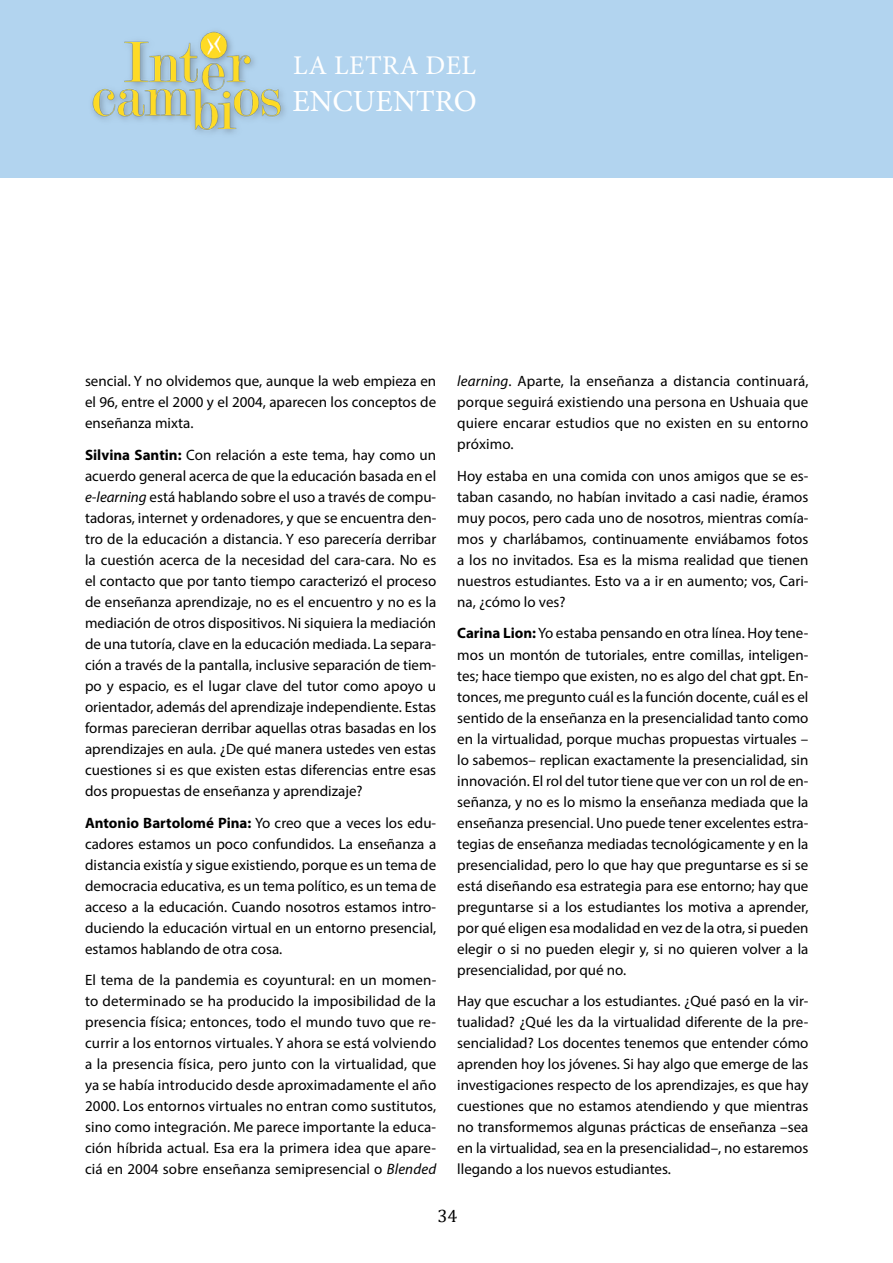
<style>
.page{position:relative;width:893px;height:1263px;background:#fff}
.page>*{position:absolute;margin:0;border:0;box-sizing:border-box;transform-origin:0 0}
.t1{font:30.75px "Minion Pro";color:#fff}
.t2{font:27px "Minion Pro";letter-spacing:.02em;color:#fff}
.t3{font:18px "Cambria";color:#000}
.t4{font:15px/21px "Myriad Pro";color:#000;text-align:justify}
.s1{font-weight:700}
.s2{font-style:italic}
</style>
<div class="page">
<div style="left:0;top:0;width:893px;height:177px;background:#b2d4ef"></div>
<img style="left:92px;top:31px;width:193px;height:103px">
<h2 class="t2" style="left:293px;top:48px;width:185px">LA LETRA DEL</h2>
<h1 class="t1" style="left:292px;top:81px;width:186px">ENCUENTRO</h1>
<p class="t4" style="left:85px;top:371px;width:353px">sencial. Y no olvidemos que, aunque la web empieza en el 96, entre el 2000 y el 2004, aparecen los conceptos de enseñanza mixta.</p>
<p class="t4" style="left:85px;top:444px;width:353px"><span class="s1">Silvina Santin:</span> Con relación a este tema, hay como un acuerdo general acerca de que la educación basada en el <span class="s2">e-learning</span> está hablando sobre el uso a través de compu&shy;tadoras, internet y ordenadores, y que se encuentra den&shy;tro de la educación a distancia. Y eso parecería derribar la cuestión acerca de la necesidad del cara-cara. No es el contacto que por tanto tiempo caracterizó el proceso de enseñanza aprendizaje, no es el encuentro y no es la mediación de otros dispositivos. Ni siquiera la mediación de una tutoría, clave en la educación mediada. La separa&shy;ción a través de la pantalla, inclusive separación de tiem&shy;po y espacio, es el lugar clave del tutor como apoyo u orientador, además del aprendizaje independiente. Estas formas parecieran derribar aquellas otras basadas en los aprendizajes en aula. ¿De qué manera ustedes ven estas cuestiones si es que existen estas diferencias entre esas dos propuestas de enseñanza y aprendizaje?</p>
<p class="t4" style="left:85px;top:812px;width:353px"><span class="s1">Antonio Bartolomé Pina:</span> Yo creo que a veces los edu&shy;cadores estamos un poco confundidos. La enseñanza a distancia existía y sigue existiendo, porque es un tema de democracia educativa, es un tema político, es un tema de acceso a la educación. Cuando nosotros estamos intro&shy;duciendo la educación virtual en un entorno presencial, estamos hablando de otra cosa.</p>
<p class="t4" style="left:85px;top:969px;width:353px">El tema de la pandemia es coyuntural: en un momen&shy;to determinado se ha producido la imposibilidad de la presencia física; entonces, todo el mundo tuvo que re&shy;currir a los entornos virtuales. Y ahora se está volviendo a la presencia física, pero junto con la virtualidad, que ya se había introducido desde aproximadamente el año 2000. Los entornos virtuales no entran como sustitutos, sino como integración. Me parece importante la educa&shy;ción híbrida actual. Esa era la primera idea que apare&shy;ciá en 2004 sobre enseñanza semipresencial o <span class="s2">Blended</span></p>
<p class="t4" style="left:457px;top:371px;width:353px"><span class="s2">learning</span>. Aparte, la enseñanza a distancia continuará, porque seguirá existiendo una persona en Ushuaia que quiere encarar estudios que no existen en su entorno próximo.</p>
<p class="t4" style="left:457px;top:465px;width:353px">Hoy estaba en una comida con unos amigos que se es&shy;taban casando, no habían invitado a casi nadie, éramos muy pocos, pero cada uno de nosotros, mientras comía&shy;mos y charlábamos, continuamente enviábamos fotos a los no invitados. Esa es la misma realidad que tienen nuestros estudiantes. Esto va a ir en aumento; vos, Cari&shy;na, ¿cómo lo ves?</p>
<p class="t4" style="left:457px;top:623px;width:353px"><span class="s1">Carina Lion:</span> Yo estaba pensando en otra línea. Hoy tene&shy;mos un montón de tutoriales, entre comillas, inteligen&shy;tes; hace tiempo que existen, no es algo del chat gpt. En&shy;tonces, me pregunto cuál es la función docente, cuál es el sentido de la enseñanza en la presencialidad tanto como en la virtualidad, porque muchas propuestas virtuales – lo sabemos– replican exactamente la presencialidad, sin innovación. El rol del tutor tiene que ver con un rol de en&shy;señanza, y no es lo mismo la enseñanza mediada que la enseñanza presencial. Uno puede tener excelentes estra&shy;tegias de enseñanza mediadas tecnológicamente y en la presencialidad, pero lo que hay que preguntarse es si se está diseñando esa estrategia para ese entorno; hay que preguntarse si a los estudiantes los motiva a aprender, por qué eligen esa modalidad en vez de la otra, si pueden elegir o si no pueden elegir y, si no quieren volver a la presencialidad, por qué no.</p>
<p class="t4" style="left:457px;top:990px;width:353px">Hay que escuchar a los estudiantes. ¿Qué pasó en la vir&shy;tualidad? ¿Qué les da la virtualidad diferente de la pre&shy;sencialidad? Los docentes tenemos que entender cómo aprenden hoy los jóvenes. Si hay algo que emerge de las investigaciones respecto de los aprendizajes, es que hay cuestiones que no estamos atendiendo y que mientras no transformemos algunas prácticas de enseñanza –sea en la virtualidad, sea en la presencialidad–, no estaremos llegando a los nuevos estudiantes.</p>
<p class="t3" style="left:438px;top:1205px;width:21px">34</p>
</div>
